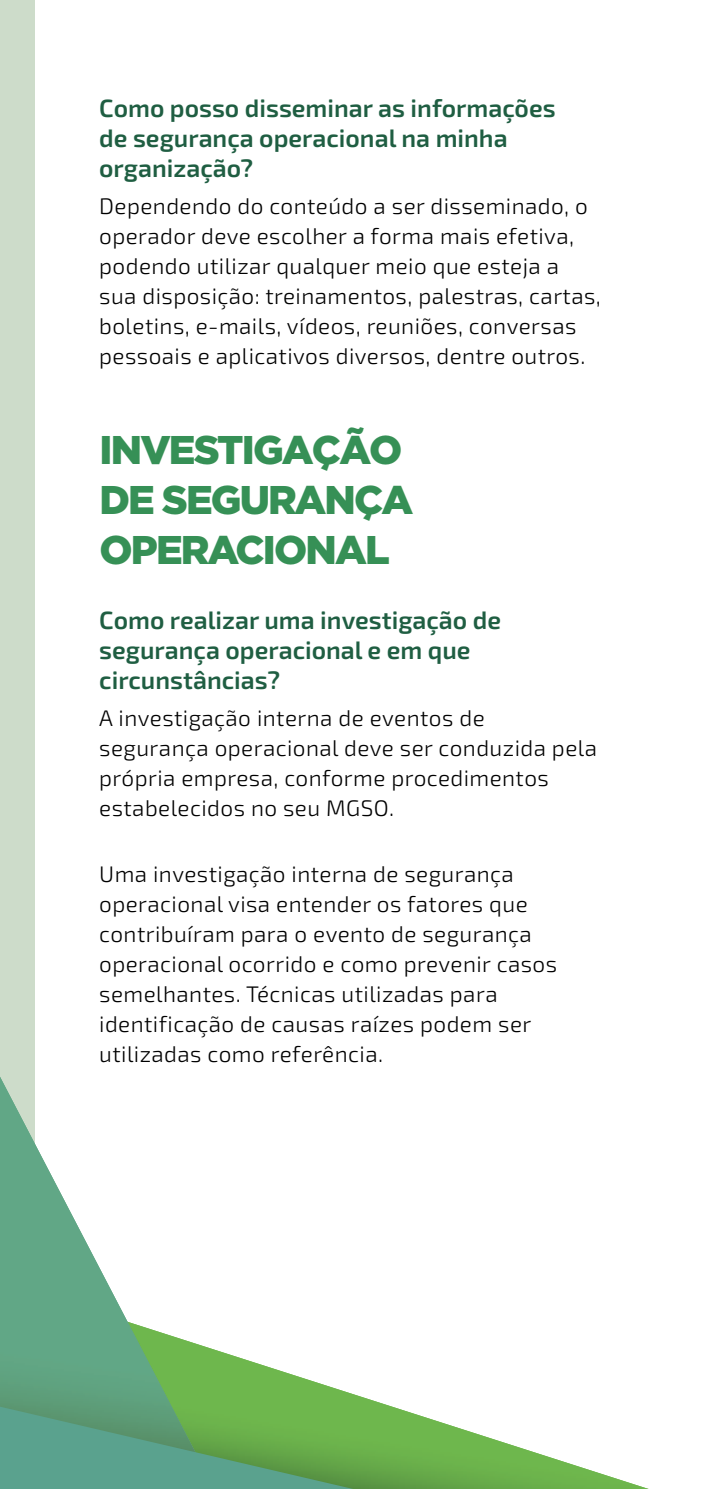
<style>
.page{position:relative;width:709px;height:1489px;background:#fff}
.page>*{position:absolute;margin:0;border:0;box-sizing:border-box;transform-origin:0 0}
.t1{font:900 40px/50px "Gotham HTF";letter-spacing:-.045em;color:#369056}
.t2{font:600 25px/30px "Exo 2";color:#1f5e42}
.t3{font:300 22.5px/30px "Exo 2";letter-spacing:.02em;color:#000}
</style>
<div class="page">
<div style="left:0;top:0;width:35px;height:1488px;background:#cddcca"></div>
<img style="left:215px;top:1349px;width:431px;height:139px">
<img style="left:0;top:1077px;width:215px;height:329px">
<svg style="left:0;top:1406px;width:353px;height:82px;background:#5fa470"></svg>
<p class="t2" style="left:99px;top:93px;width:458px">Como posso disseminar as informações de segurança operacional na minha organização?</p>
<p class="t3" style="left:99px;top:191px;width:503px">Dependendo do conteúdo a ser disseminado, o operador deve escolher a forma mais efetiva, podendo utilizar qualquer meio que esteja a sua disposição: treinamentos, palestras, cartas, boletins, e-mails, vídeos, reuniões, conversas pessoais e aplicativos diversos, dentre outros.</p>
<h1 class="t1" style="left:99px;top:423px;width:315px">INVESTIGAÇÃO<br>DE SEGURANÇA<br>OPERACIONAL</h1>
<p class="t2" style="left:99px;top:606px;width:403px">Como realizar uma investigação de segurança operacional e em que circunstâncias?</p>
<p class="t3" style="left:99px;top:704px;width:499px">A investigação interna de eventos de segurança operacional deve ser conduzida pela própria empresa, conforme procedimentos estabelecidos no seu MGSO.</p>
<p class="t3" style="left:99px;top:859px;width:459px">Uma investigação interna de segurança operacional visa entender os fatores que contribuíram para o evento de segurança operacional ocorrido e como prevenir casos semelhantes. Técnicas utilizadas para identificação de causas raízes podem ser utilizadas como referência.</p>
</div>
